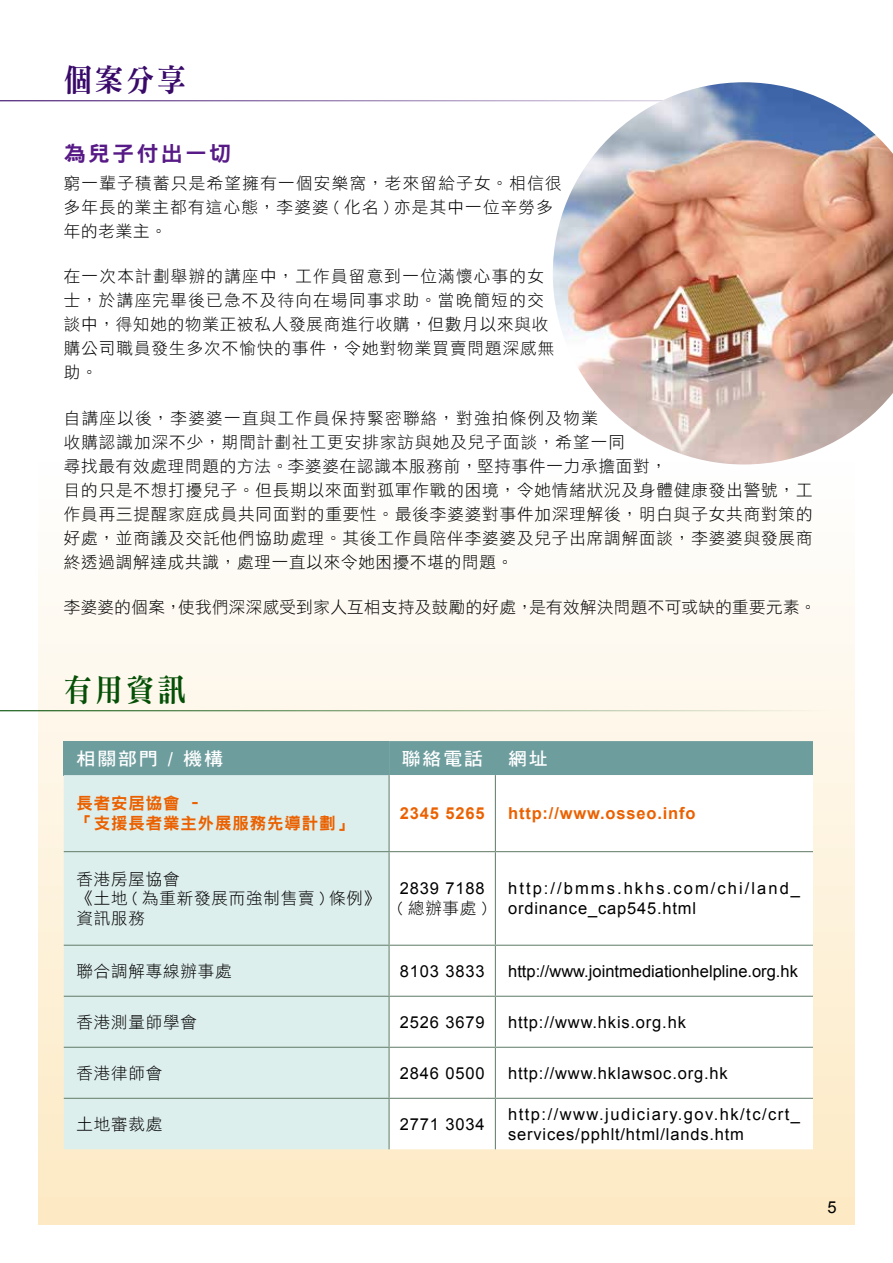
<style>
.page{position:relative;width:893px;height:1263px;background:#fff}
.page>*{position:absolute;margin:0;border:0;box-sizing:border-box;transform-origin:0 0}
.t1{font:31.5px "DF Ming Std W9";color:#390a6a;scale:.9 1}
.t2{font:31.5px "DF Ming Std W9";color:#055006;scale:.9 1}
.t3{font:21px "DF Hei Std W9";letter-spacing:.1em;color:#571a86;scale:1.05 1}
.t4{font:18px "DF Hei Std W7";letter-spacing:.1em;color:#fff;scale:1.05 1}
.t5{font:16.5px/24px "DF Hei Std W3";letter-spacing:.055em;color:#000}
.t6{font:16.5px/19.8px "Arial";letter-spacing:.05em;color:#000}
.t7{font:16.5px/24px "DF Hei Std W3";letter-spacing:.075em;color:#000}
.t8{font:16.5px/19.8px "Arial";letter-spacing:.085em;color:#000}
.t9{font:16.5px "DF Hei Std W3";letter-spacing:.025em;color:#000}
.t10{font:16.5px "Arial";color:#000}
.t11{font:700 16.5px "Arial";letter-spacing:.05em;color:#eb6100}
.t12{font:16.5px/19.8px "DF Hei Std W9";letter-spacing:.05em;color:#eb6100}
</style>
<div class="page">
<div style="left:38px;top:38px;width:817px;height:1187px;background:linear-gradient(to bottom,#fff,#fdeccb)"></div>
<hr style="left:0;top:100px;width:829px;height:1px;background:#390a6a">
<hr style="left:0;top:710px;width:829px;height:1px;background:#055006">
<div style="left:64px;top:741px;width:325px;height:34px;background:#6e9d9e"></div>
<div style="left:389px;top:741px;width:424px;height:34px;background:#6e9d9e"></div>
<div style="left:64px;top:775px;width:325px;height:374px;background:#ddefed"></div>
<svg style="left:390px;top:775px;width:423px;height:374px"></svg>
<hr style="left:389px;top:775px;width:1px;height:76px;background:#68826f">
<hr style="left:495px;top:775px;width:1px;height:76px;background:#68826f">
<hr style="left:64px;top:851px;width:325px;height:1px;background:#68826f">
<hr style="left:389px;top:851px;width:106px;height:1px;background:#68826f">
<hr style="left:389px;top:852px;width:1px;height:93px;background:#68826f">
<hr style="left:495px;top:851px;width:318px;height:1px;background:#68826f">
<hr style="left:495px;top:852px;width:1px;height:93px;background:#68826f">
<hr style="left:64px;top:945px;width:325px;height:1px;background:#68826f">
<hr style="left:389px;top:945px;width:106px;height:1px;background:#68826f">
<hr style="left:389px;top:946px;width:1px;height:50px;background:#68826f">
<hr style="left:495px;top:945px;width:318px;height:1px;background:#68826f">
<hr style="left:495px;top:946px;width:1px;height:50px;background:#68826f">
<hr style="left:64px;top:996px;width:325px;height:1px;background:#68826f">
<hr style="left:389px;top:996px;width:106px;height:1px;background:#68826f">
<hr style="left:389px;top:997px;width:1px;height:50px;background:#68826f">
<hr style="left:495px;top:996px;width:318px;height:1px;background:#68826f">
<hr style="left:495px;top:997px;width:1px;height:50px;background:#68826f">
<hr style="left:64px;top:1047px;width:325px;height:1px;background:#68826f">
<hr style="left:389px;top:1047px;width:106px;height:1px;background:#68826f">
<hr style="left:389px;top:1048px;width:1px;height:50px;background:#68826f">
<hr style="left:495px;top:1047px;width:318px;height:1px;background:#68826f">
<hr style="left:495px;top:1048px;width:1px;height:50px;background:#68826f">
<hr style="left:64px;top:1098px;width:325px;height:1px;background:#68826f">
<hr style="left:389px;top:1098px;width:106px;height:1px;background:#68826f">
<hr style="left:389px;top:1099px;width:1px;height:50px;background:#68826f">
<hr style="left:495px;top:1098px;width:318px;height:1px;background:#68826f">
<hr style="left:495px;top:1099px;width:1px;height:50px;background:#68826f">
<img style="left:553px;top:82px;width:340px;height:382px">
<h1 class="t1" style="left:64px;top:63px;width:137px">個案分享</h1>
<p class="t3" style="left:64px;top:142px;width:161px">為兒子付出一切</p>
<p class="t7" style="left:64px;top:171px;width:499px">窮一輩子積蓄只是希望擁有一個安樂窩，老來留給子女。相信很多年長的業主都有這心態，李婆婆 ( 化名 ) 亦是其中一位辛勞多年的老業主。</p>
<p class="t5" style="left:64px;top:264px;width:492px">在一次本計劃舉辦的講座中，工作員留意到一位滿懷心事的女士，於講座完畢後已急不及待向在場同事求助。當晚簡短的交談中，得知她的物業正被私人發展商進行收購，但數月以來與收購公司職員發生多次不愉快的事件，令她對物業買賣問題深感無助。</p>
<p class="t5" style="left:64px;top:406px;width:750px">自講座以後，李婆婆一直與工作員保持緊密聯絡，對強拍條例及物業<br>收購認識加深不少，期間計劃社工更安排家訪與她及兒子面談，希望一同<br>尋找最有效處理問題的方法。李婆婆在認識本服務前，堅持事件一力承擔面對，<br>目的只是不想打擾兒子。但長期以來面對孤軍作戰的困境，令她情緒狀況及身體健康發出警號，工作員再三提醒家庭成員共同面對的重要性。最後李婆婆對事件加深理解後，明白與子女共商對策的好處，並商議及交託他們協助處理。其後工作員陪伴李婆婆及兒子出席調解面談，李婆婆與發展商終透過調解達成共識，處理一直以來令她困擾不堪的問題。</p>
<p class="t9" style="left:64px;top:598px;width:754px">李婆婆的個案，使我們深深感受到家人互相支持及鼓勵的好處，是有效解決問題不可或缺的重要元素。</p>
<h1 class="t2" style="left:64px;top:672px;width:137px">有用資訊</h1>
<p class="t4" style="left:77px;top:748px;width:141px">相關部門 / 機構</p>
<p class="t4" style="left:402px;top:748px;width:79px">聯絡電話</p>
<p class="t4" style="left:508px;top:748px;width:39px">網址</p>
<p class="t12" style="left:77px;top:793px;width:278px">長者安居協會 –<br>「支援長者業主外展服務先導計劃」</p>
<p class="t11" style="left:400px;top:803px;width:86px">2345 5265</p>
<p class="t11" style="left:508px;top:803px;width:189px">http://www.osseo.info</p>
<p class="t5" style="left:77px;top:868px;width:305px;line-height:19.8px">香港房屋協會<br>《土地 ( 為重新發展而強制售賣 ) 條例》資訊服務</p>
<p class="t6" style="left:400px;top:879px;width:86px">2839 7188</p>
<p class="t8" style="left:508px;top:879px;width:293px">http://bmms.hkhs.com/chi/land_ ordinance_cap545.html</p>
<p class="t5" style="left:398px;top:896px;width:91px">( 總辦事處 )</p>
<p class="t5" style="left:77px;top:958px;width:157px">聯合調解專線辦事處</p>
<p class="t6" style="left:400px;top:961px;width:86px">8103 3833</p>
<p class="t10" style="left:508px;top:960px;width:291px">http://www.jointmediationhelpline.org.hk</p>
<p class="t5" style="left:77px;top:1009px;width:122px">香港測量師學會</p>
<p class="t6" style="left:400px;top:1012px;width:86px">2526 3679</p>
<p class="t6" style="left:508px;top:1012px;width:179px">http://www.hkis.org.hk</p>
<p class="t5" style="left:77px;top:1060px;width:87px">香港律師會</p>
<p class="t6" style="left:400px;top:1063px;width:86px">2846 0500</p>
<p class="t6" style="left:508px;top:1063px;width:221px">http://www.hklawsoc.org.hk</p>
<p class="t5" style="left:77px;top:1111px;width:87px">土地審裁處</p>
<p class="t6" style="left:400px;top:1114px;width:86px">2771 3034</p>
<p class="t6" style="left:508px;top:1104px;width:293px">http://www.judiciary.gov.hk/tc/crt_ services/pphlt/html/lands.htm</p>
<p class="t6" style="left:827px;top:1198px;width:11px">5</p>
</div>
